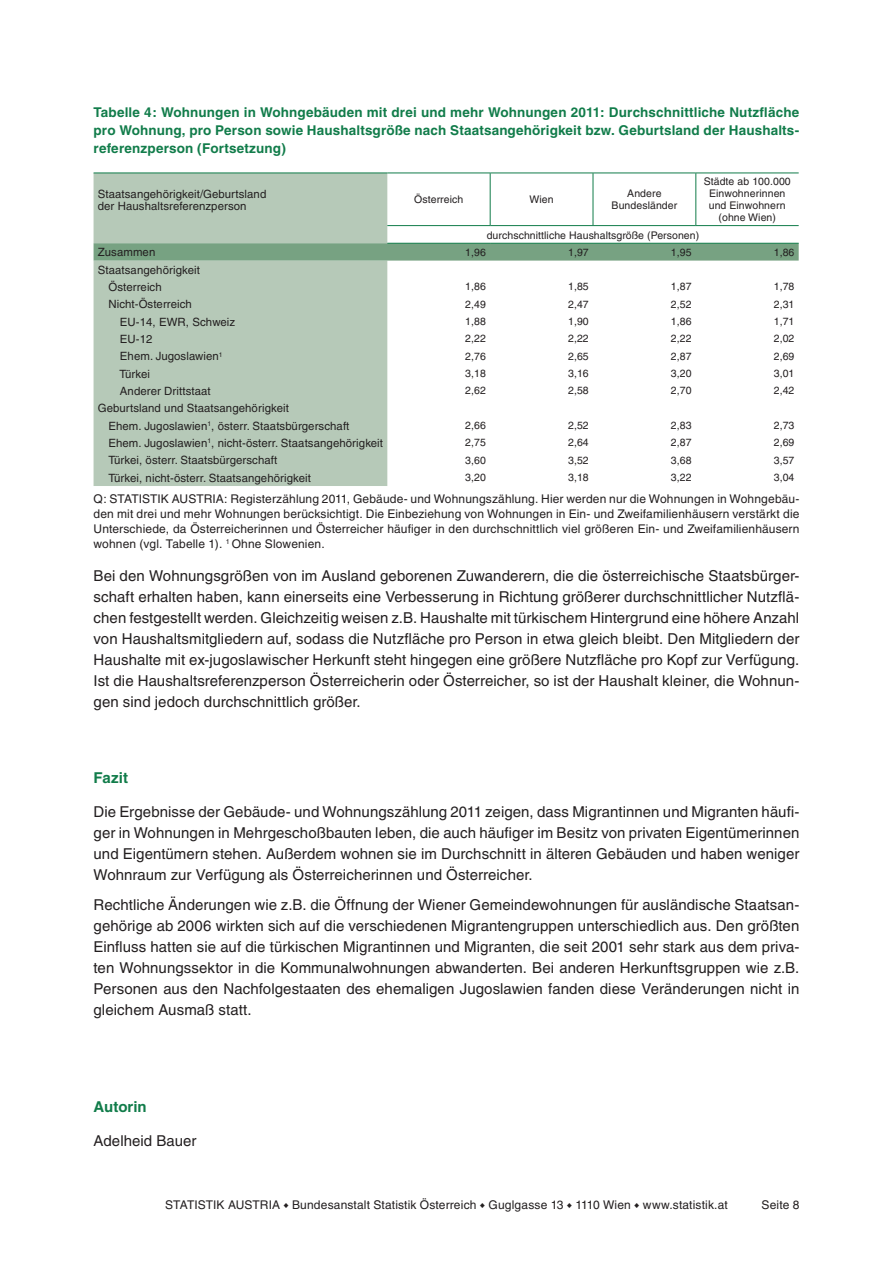
<style>
.page{position:relative;width:893px;height:1263px;background:#fff}
.page>*{position:absolute;margin:0;border:0;box-sizing:border-box;transform-origin:0 0}
.t1{font:15px/21px "Helvetica";letter-spacing:.005em;color:#231f20;text-align:justify}
.t2{font:700 15px "Helvetica";color:#117c4a}
.t3{font:700 13.5px/18px "Helvetica";letter-spacing:.01em;color:#117c4a;text-align:justify}
.t4{font:12px/15px "Helvetica";letter-spacing:.015em;color:#231f20;text-align:justify}
.t5{font:11.4px/17.4px "Helvetica";letter-spacing:.005em;color:#231f20}
.t6{font:10.5px/12px "Helvetica";letter-spacing:.005em;color:#231f20;text-align:center}
.s1{font-family:"Arial";font-size:8.4px}
</style>
<div class="page">
<div style="left:94px;top:174px;width:293px;height:312px;background:#b6c9b8"></div>
<svg style="left:94px;top:243px;width:705px;height:18px;background:#7aa485"></svg>
<hr style="left:490px;top:173px;width:1px;height:52px;background:#117c4a">
<hr style="left:593px;top:173px;width:1px;height:52px;background:#117c4a">
<hr style="left:695px;top:173px;width:1px;height:52px;background:#117c4a">
<hr style="left:387px;top:225px;width:103px;height:1px;background:#117c4a">
<hr style="left:490px;top:225px;width:103px;height:1px;background:#117c4a">
<hr style="left:593px;top:225px;width:103px;height:1px;background:#117c4a">
<hr style="left:696px;top:225px;width:103px;height:1px;background:#117c4a">
<hr style="left:387px;top:173px;width:103px;height:1px;background:#117c4a">
<hr style="left:490px;top:173px;width:103px;height:1px;background:#117c4a">
<hr style="left:593px;top:173px;width:103px;height:1px;background:#117c4a">
<hr style="left:696px;top:173px;width:103px;height:1px;background:#117c4a">
<hr style="left:387px;top:243px;width:103px;height:1px;background:#117c4a">
<hr style="left:490px;top:243px;width:103px;height:1px;background:#117c4a">
<hr style="left:593px;top:243px;width:103px;height:1px;background:#117c4a">
<hr style="left:696px;top:243px;width:103px;height:1px;background:#117c4a">
<hr style="left:94px;top:173px;width:293px;height:1px;background:#117c4a">
<p class="t3" style="left:94px;top:103px;width:707px">Tabelle 4: Wohnungen in Wohngebäuden mit drei und mehr Wohnungen 2011: Durchschnittliche Nutzfläche pro Wohnung, pro Person sowie Haushaltsgröße nach Staatsangehörigkeit bzw. Geburtsland der Haushalts&shy;referenzperson (Fortsetzung)</p>
<p class="t5" style="left:98px;top:188px;width:170px;line-height:12px">Staatsangehörigkeit/Geburtsland der Haushaltsreferenzperson</p>
<p class="t6" style="left:414px;top:194px;width:51px">Österreich</p>
<p class="t6" style="left:529px;top:194px;width:26px">Wien</p>
<p class="t6" style="left:612px;top:188px;width:67px">Andere<br>Bundesländer</p>
<p class="t6" style="left:704px;top:176px;width:88px">Städte ab 100.000<br>Einwohnerinnen und Einwohnern (ohne Wien)</p>
<p class="t6" style="left:487px;top:229px;width:214px">durchschnittliche Haushaltsgröße (Personen)</p>
<p class="t5" style="left:98px;top:244px;width:59px">Zusammen</p>
<p class="t6" style="left:465px;top:246px;width:22px">1,96</p>
<p class="t6" style="left:568px;top:246px;width:22px">1,97</p>
<p class="t6" style="left:671px;top:246px;width:22px">1,95</p>
<p class="t6" style="left:774px;top:246px;width:22px">1,86</p>
<p class="t5" style="left:108px;top:261px;width:93px;text-indent:-11px">Staatsangehörigkeit<br>Österreich</p>
<p class="t6" style="left:465px;top:281px;width:22px">1,86</p>
<p class="t6" style="left:568px;top:281px;width:22px">1,85</p>
<p class="t6" style="left:671px;top:281px;width:22px">1,87</p>
<p class="t6" style="left:774px;top:281px;width:22px">1,78</p>
<p class="t5" style="left:108px;top:296px;width:85px">Nicht-Österreich</p>
<p class="t6" style="left:465px;top:298px;width:22px">2,49</p>
<p class="t6" style="left:568px;top:298px;width:22px">2,47</p>
<p class="t6" style="left:671px;top:298px;width:22px">2,52</p>
<p class="t6" style="left:774px;top:298px;width:22px">2,31</p>
<p class="t5" style="left:120px;top:313px;width:117px">EU-14, EWR, Schweiz</p>
<p class="t6" style="left:465px;top:315px;width:22px">1,88</p>
<p class="t6" style="left:568px;top:315px;width:22px">1,90</p>
<p class="t6" style="left:671px;top:315px;width:22px">1,86</p>
<p class="t6" style="left:774px;top:315px;width:22px">1,71</p>
<p class="t5" style="left:120px;top:330px;width:34px">EU-12</p>
<p class="t6" style="left:465px;top:333px;width:22px">2,22</p>
<p class="t6" style="left:568px;top:333px;width:22px">2,22</p>
<p class="t6" style="left:671px;top:333px;width:22px">2,22</p>
<p class="t6" style="left:774px;top:333px;width:22px">2,02</p>
<p class="t5" style="left:120px;top:348px;width:104px">Ehem. Jugoslawien<sup>1</sup></p>
<p class="t6" style="left:465px;top:350px;width:22px">2,76</p>
<p class="t6" style="left:568px;top:350px;width:22px">2,65</p>
<p class="t6" style="left:671px;top:350px;width:22px">2,87</p>
<p class="t6" style="left:774px;top:350px;width:22px">2,69</p>
<p class="t5" style="left:119px;top:365px;width:32px">Türkei</p>
<p class="t6" style="left:465px;top:367px;width:22px">3,18</p>
<p class="t6" style="left:568px;top:367px;width:22px">3,16</p>
<p class="t6" style="left:671px;top:367px;width:22px">3,20</p>
<p class="t6" style="left:774px;top:367px;width:22px">3,01</p>
<p class="t5" style="left:120px;top:382px;width:92px">Anderer Drittstaat</p>
<p class="t6" style="left:465px;top:385px;width:22px">2,62</p>
<p class="t6" style="left:568px;top:385px;width:22px">2,58</p>
<p class="t6" style="left:671px;top:385px;width:22px">2,70</p>
<p class="t6" style="left:774px;top:385px;width:22px">2,42</p>
<p class="t5" style="left:108px;top:400px;width:242px;text-indent:-11px">Geburtsland und Staatsangehörigkeit<br>Ehem. Jugoslawien<sup>1</sup>, österr. Staatsbürgerschaft</p>
<p class="t6" style="left:465px;top:419px;width:22px">2,66</p>
<p class="t6" style="left:568px;top:419px;width:22px">2,52</p>
<p class="t6" style="left:671px;top:419px;width:22px">2,83</p>
<p class="t6" style="left:774px;top:419px;width:22px">2,73</p>
<p class="t5" style="left:108px;top:434px;width:276px">Ehem. Jugoslawien<sup>1</sup>, nicht-österr. Staatsangehörigkeit</p>
<p class="t6" style="left:465px;top:437px;width:22px">2,75</p>
<p class="t6" style="left:568px;top:437px;width:22px">2,64</p>
<p class="t6" style="left:671px;top:437px;width:22px">2,87</p>
<p class="t6" style="left:774px;top:437px;width:22px">2,69</p>
<p class="t5" style="left:108px;top:452px;width:170px">Türkei, österr. Staatsbürgerschaft</p>
<p class="t6" style="left:465px;top:454px;width:22px">3,60</p>
<p class="t6" style="left:568px;top:454px;width:22px">3,52</p>
<p class="t6" style="left:671px;top:454px;width:22px">3,68</p>
<p class="t6" style="left:774px;top:454px;width:22px">3,57</p>
<p class="t5" style="left:108px;top:469px;width:204px">Türkei, nicht-österr. Staatsangehörigkeit</p>
<p class="t6" style="left:465px;top:471px;width:22px">3,20</p>
<p class="t6" style="left:568px;top:471px;width:22px">3,18</p>
<p class="t6" style="left:671px;top:471px;width:22px">3,22</p>
<p class="t6" style="left:774px;top:471px;width:22px">3,04</p>
<p class="t4" style="left:94px;top:491px;width:707px">Q: STATISTIK AUSTRIA: Registerzählung 2011, Gebäude- und Wohnungszählung. Hier werden nur die Wohnungen in Wohngebäu&shy;den mit drei und mehr Wohnungen berücksichtigt. Die Einbeziehung von Wohnungen in Ein- und Zweifamilienhäusern verstärkt die Unterschiede, da Österreicherinnen und Österreicher häufiger in den durchschnittlich viel größeren Ein- und Zweifamilienhäusern wohnen (vgl. Tabelle 1). <sup>1</sup> Ohne Slowenien.</p>
<p class="t1" style="left:94px;top:565px;width:707px">Bei den Wohnungsgrößen von im Ausland geborenen Zuwanderern, die die österreichische Staatsbürger&shy;schaft erhalten haben, kann einerseits eine Verbesserung in Richtung größerer durchschnittlicher Nutzflä&shy;chen festgestellt werden. Gleichzeitig weisen z.B. Haushalte mit türkischem Hintergrund eine höhere Anzahl von Haushaltsmitgliedern auf, sodass die Nutzfläche pro Person in etwa gleich bleibt. Den Mitgliedern der Haushalte mit ex-jugoslawischer Herkunft steht hingegen eine größere Nutzfläche pro Kopf zur Verfügung.<br>Ist die Haushaltsreferenzperson Österreicherin oder Österreicher, so ist der Haushalt kleiner, die Wohnun&shy;gen sind jedoch durchschnittlich größer.</p>
<p class="t2" style="left:94px;top:769px;width:36px">Fazit</p>
<p class="t1" style="left:94px;top:801px;width:707px">Die Ergebnisse der Gebäude- und Wohnungszählung 2011 zeigen, dass Migrantinnen und Migranten häufi&shy;ger in Wohnungen in Mehrgeschoßbauten leben, die auch häufiger im Besitz von privaten Eigentümerinnen und Eigentümern stehen. Außerdem wohnen sie im Durchschnitt in älteren Gebäuden und haben weniger Wohnraum zur Verfügung als Österreicherinnen und Österreicher.</p>
<p class="t1" style="left:94px;top:894px;width:707px">Rechtliche Änderungen wie z.B. die Öffnung der Wiener Gemeindewohnungen für ausländische Staatsan&shy;gehörige ab 2006 wirkten sich auf die verschiedenen Migrantengruppen unterschiedlich aus. Den größten Einfluss hatten sie auf die türkischen Migrantinnen und Migranten, die seit 2001 sehr stark aus dem priva&shy;ten Wohnungssektor in die Kommunalwohnungen abwanderten. Bei anderen Herkunftsgruppen wie z.B.<br>Personen aus den Nachfolgestaaten des ehemaligen Jugoslawien fanden diese Veränderungen nicht in gleichem Ausmaß statt.</p>
<p class="t2" style="left:94px;top:1097px;width:55px">Autorin</p>
<p class="t1" style="left:94px;top:1130px;width:105px">Adelheid Bauer</p>
<p class="t4" style="left:165px;top:1197px;width:564px">STATISTIK AUSTRIA <span class="s1">♦</span> Bundesanstalt Statistik Österreich <span class="s1">♦</span> Guglgasse 13 <span class="s1">♦</span> 1110 Wien <span class="s1">♦</span> www.statistik.at</p>
<p class="t4" style="left:762px;top:1197px;width:39px">Seite 8</p>
</div>
